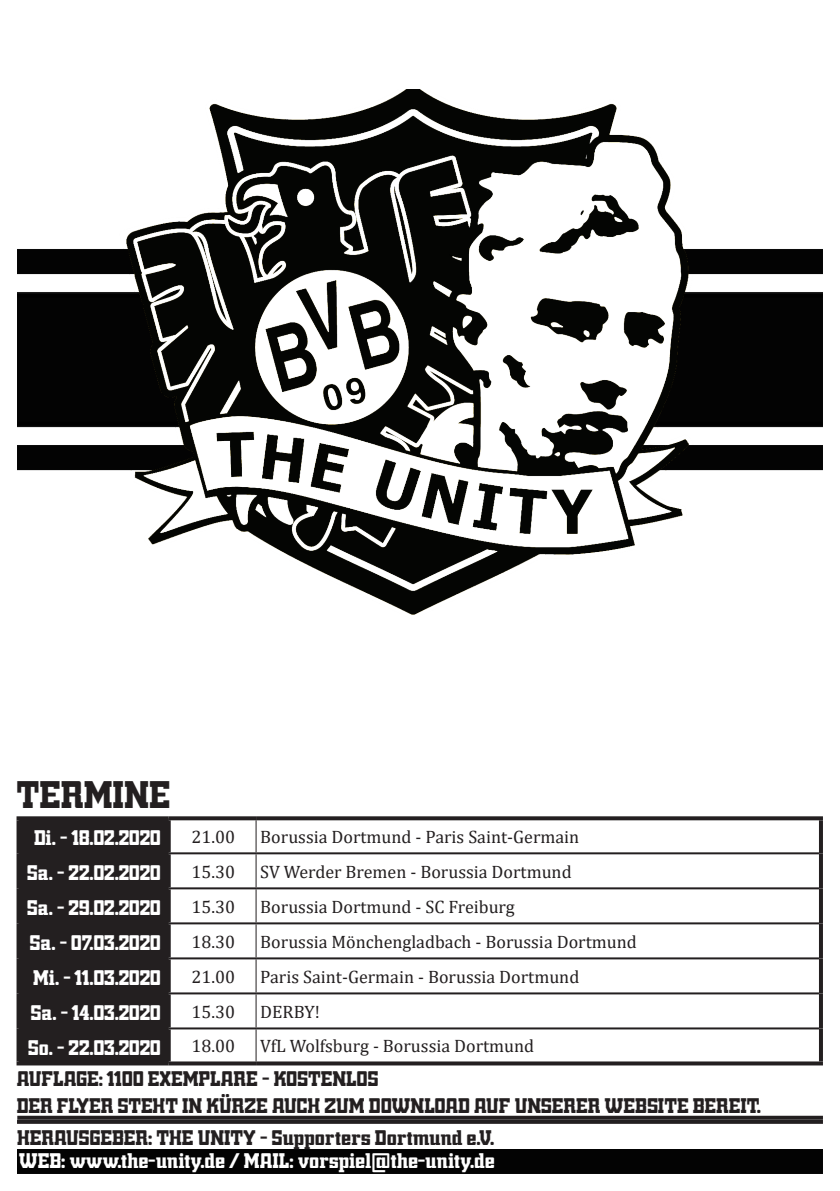
<style>
.page{position:relative;width:840px;height:1191px;background:#fff}
.page>*{position:absolute;margin:0;border:0;box-sizing:border-box;transform-origin:0 0}
.t1{font:40px "Trump Town Pro";color:#231f20}
.t2{font:22px "Trump Town Pro";color:#fff}
.t3{font:22px/26.4px "Trump Town Pro";color:#231f20}
.t4{font:18px "Cambria";color:#231f20}
</style>
<div class="page">
<div style="left:17px;top:1149px;width:805px;height:25px;background:#030303"></div>
<svg style="left:17px;top:1119px;width:805px;height:4px;background:#2e2a2b"></svg>
<img style="left:17px;top:90px;width:805px;height:525px">
<svg style="left:17px;top:1115px;width:805px;height:4px;background:#4c494a"></svg>
<div style="left:21px;top:820px;width:146px;height:241px;background:#231f20"></div>
<svg style="left:17px;top:816px;width:152px;height:4px"></svg>
<hr style="left:17px;top:820px;width:4px;height:33px;background:#231f20">
<svg style="left:169px;top:816px;width:87px;height:4px"></svg>
<svg style="left:167px;top:820px;width:4px;height:32px"></svg>
<svg style="left:256px;top:816px;width:566px;height:4px;background:#343131"></svg>
<svg style="left:818px;top:820px;width:4px;height:33px"></svg>
<hr style="left:17px;top:853px;width:4px;height:35px;background:#231f20">
<svg style="left:167px;top:854px;width:4px;height:33px"></svg>
<svg style="left:818px;top:853px;width:4px;height:35px"></svg>
<hr style="left:17px;top:888px;width:4px;height:35px;background:#231f20">
<svg style="left:167px;top:889px;width:4px;height:33px"></svg>
<svg style="left:818px;top:888px;width:4px;height:35px"></svg>
<hr style="left:17px;top:923px;width:4px;height:35px;background:#231f20">
<svg style="left:167px;top:924px;width:4px;height:33px"></svg>
<svg style="left:818px;top:923px;width:4px;height:35px"></svg>
<hr style="left:17px;top:958px;width:4px;height:35px;background:#231f20">
<svg style="left:167px;top:959px;width:4px;height:33px"></svg>
<svg style="left:818px;top:958px;width:4px;height:35px"></svg>
<hr style="left:17px;top:993px;width:4px;height:35px;background:#231f20">
<svg style="left:167px;top:994px;width:4px;height:33px"></svg>
<svg style="left:818px;top:993px;width:4px;height:35px"></svg>
<hr style="left:17px;top:1028px;width:4px;height:33px;background:#231f20">
<svg style="left:167px;top:1029px;width:4px;height:32px"></svg>
<svg style="left:818px;top:1028px;width:4px;height:33px"></svg>
<hr style="left:17px;top:1061px;width:152px;height:4px;background:#231f20">
<svg style="left:169px;top:1061px;width:87px;height:4px"></svg>
<svg style="left:256px;top:1061px;width:566px;height:4px;background:#3c3939"></svg>
<hr style="left:255px;top:820px;width:1px;height:32px;background:#231f20">
<hr style="left:255px;top:854px;width:1px;height:33px;background:#231f20">
<hr style="left:255px;top:889px;width:1px;height:33px;background:#231f20">
<hr style="left:255px;top:924px;width:1px;height:33px;background:#231f20">
<hr style="left:255px;top:959px;width:1px;height:33px;background:#231f20">
<hr style="left:255px;top:994px;width:1px;height:33px;background:#231f20">
<hr style="left:255px;top:1029px;width:1px;height:32px;background:#231f20">
<hr style="left:21px;top:852px;width:148px;height:2px;background:#231f20">
<hr style="left:169px;top:852px;width:87px;height:2px;background:#231f20">
<hr style="left:256px;top:852px;width:562px;height:2px;background:#231f20">
<hr style="left:21px;top:887px;width:148px;height:2px;background:#231f20">
<hr style="left:169px;top:887px;width:87px;height:2px;background:#231f20">
<hr style="left:256px;top:887px;width:562px;height:2px;background:#231f20">
<hr style="left:21px;top:922px;width:148px;height:2px;background:#231f20">
<hr style="left:169px;top:922px;width:87px;height:2px;background:#231f20">
<hr style="left:256px;top:922px;width:562px;height:2px;background:#231f20">
<hr style="left:21px;top:957px;width:148px;height:2px;background:#231f20">
<hr style="left:169px;top:957px;width:87px;height:2px;background:#231f20">
<hr style="left:256px;top:957px;width:562px;height:2px;background:#231f20">
<hr style="left:21px;top:992px;width:148px;height:2px;background:#231f20">
<hr style="left:169px;top:992px;width:87px;height:2px;background:#231f20">
<hr style="left:256px;top:992px;width:562px;height:2px;background:#231f20">
<hr style="left:21px;top:1027px;width:148px;height:2px;background:#231f20">
<hr style="left:169px;top:1027px;width:87px;height:2px;background:#231f20">
<hr style="left:256px;top:1027px;width:562px;height:2px;background:#231f20">
<h1 class="t1" style="left:16px;top:773px;width:155px">TERMINE</h1>
<p class="t2" style="left:34px;top:826px;width:128px">Di. - 18.02.2020</p>
<p class="t4" style="left:191px;top:826px;width:45px">21.00</p>
<p class="t4" style="left:260px;top:826px;width:320px">Borussia Dortmund - Paris Saint-Germain</p>
<p class="t2" style="left:27px;top:861px;width:135px">Sa. - 22.02.2020</p>
<p class="t4" style="left:191px;top:861px;width:45px">15.30</p>
<p class="t4" style="left:260px;top:861px;width:313px">SV Werder Bremen - Borussia Dortmund</p>
<p class="t2" style="left:27px;top:896px;width:135px">Sa. - 29.02.2020</p>
<p class="t4" style="left:191px;top:896px;width:45px">15.30</p>
<p class="t4" style="left:260px;top:896px;width:256px">Borussia Dortmund - SC Freiburg</p>
<p class="t2" style="left:30px;top:931px;width:132px">Sa. - 07.03.2020</p>
<p class="t4" style="left:191px;top:931px;width:45px">18.30</p>
<p class="t4" style="left:260px;top:931px;width:378px">Borussia Mönchengladbach - Borussia Dortmund</p>
<p class="t2" style="left:33px;top:966px;width:129px">Mi. - 11.03.2020</p>
<p class="t4" style="left:191px;top:966px;width:45px">21.00</p>
<p class="t4" style="left:260px;top:966px;width:320px">Paris Saint-Germain - Borussia Dortmund</p>
<p class="t2" style="left:31px;top:1001px;width:131px">Sa. - 14.03.2020</p>
<p class="t4" style="left:191px;top:1001px;width:45px">15.30</p>
<p class="t4" style="left:260px;top:1001px;width:61px">DERBY!</p>
<p class="t2" style="left:28px;top:1036px;width:134px">So. - 22.03.2020</p>
<p class="t4" style="left:191px;top:1035px;width:45px">18.00</p>
<p class="t4" style="left:260px;top:1035px;width:275px">VfL Wolfsburg - Borussia Dortmund</p>
<p class="t3" style="left:17px;top:1065px;width:745px">AUFLAGE: 1100 EXEMPLARE - KOSTENLOS<br>DER FLYER STEHT IN KÜRZE AUCH ZUM DOWNLOAD AUF UNSERER WEBSITE BEREIT.</p>
<p class="t3" style="left:17px;top:1124px;width:478px">HERAUSGEBER: THE UNITY - Supporters Dortmund e.V.</p>
<p class="t2" style="left:19px;top:1148px;width:477px">WEB: www.the-unity.de / MAIL: vorspiel@the-unity.de</p>
</div>
